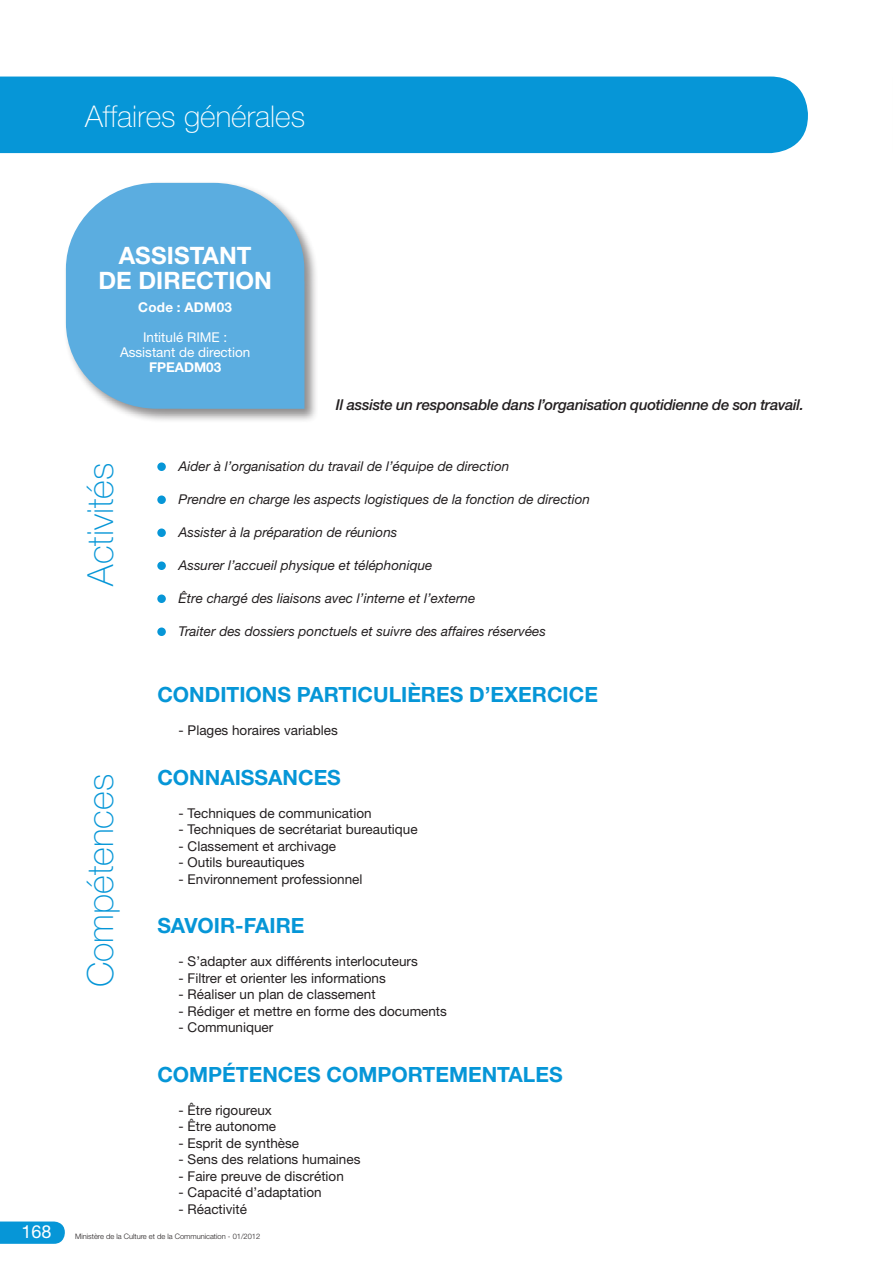
<style>
.page{position:relative;width:893px;height:1263px;background:#fff}
.page>*{position:absolute;margin:0;border:0;box-sizing:border-box;transform-origin:0 0}
.t1{font:100 36px "Helvetica Neue";color:#0696d7}
.t2{font:100 30px "Helvetica Neue";color:#fff}
.t3{font:700 24px/25.5px "Helvetica Neue";color:#fff;text-align:center}
._02-Texte_courant{font:700 21px "Helvetica Neue";color:#0696d7}
.t4{font:18px "Helvetica Neue";color:#fff}
._01_Définition_de_po{font:italic 500 15px "Helvetica Neue";letter-spacing:-.02em;color:#231f20}
._02-Texte_courant-2{font:13.5px "Helvetica Neue";color:#231f20}
._02-Texte_courant-3{font:italic 13.5px "Helvetica Neue";color:#231f20}
.t5{font:13.5px "Helvetica Neue";color:#fff}
.t6{font:700 13.5px "Helvetica Neue";letter-spacing:.005em;color:#fff}
.t7{font:300 7.5px "Helvetica Neue";color:#231f20}
</style>
<div class="page">
<div style="left:0;top:77px;width:808px;height:76px;background:#0696d7"></div>
<div style="left:64px;top:181px;width:255px;height:242px;background:#231f20;opacity:.5"></div>
<svg style="left:66px;top:183px;width:238px;height:226px;background:#69b3e2"></svg>
<svg style="left:0;top:1221px;width:65px;height:23px"></svg>
<div style="left:157px;top:462px;width:9px;height:9px;background:#0696d7;border-radius:50%"></div>
<div style="left:157px;top:495px;width:9px;height:9px;background:#0696d7;border-radius:50%"></div>
<div style="left:157px;top:528px;width:9px;height:9px;background:#0696d7;border-radius:50%"></div>
<div style="left:157px;top:561px;width:9px;height:9px;background:#0696d7;border-radius:50%"></div>
<div style="left:157px;top:594px;width:9px;height:9px;background:#0696d7;border-radius:50%"></div>
<div style="left:157px;top:627px;width:9px;height:9px;background:#0696d7;border-radius:50%"></div>
<h2 class="t2" style="left:85px;top:99px;width:222px">Affaires générales</h2>
<p class="t3" style="left:98px;top:242px;width:175px">ASSISTANT<br>DE DIRECTION</p>
<p class="t6" style="left:138px;top:298px;width:95px">Code : ADM03</p>
<p class="t5" style="left:143px;top:329px;width:86px">Intitulé RIME :</p>
<p class="t5" style="left:120px;top:344px;width:132px">Assistant de direction</p>
<p class="t6" style="left:149px;top:358px;width:74px">FPEADM03</p>
<p class="_01_Définition_de_po" style="left:336px;top:396px;width:470px">Il assiste un responsable dans l’organisation quotidienne de son travail.</p>
<p class="t1" style="left:80px;top:586px;width:124px;rotate:-90deg">Activités</p>
<p class="_02-Texte_courant-3" style="left:179px;top:458px;width:332px">Aider à l’organisation du travail de l’équipe de direction</p>
<p class="_02-Texte_courant-3" style="left:179px;top:491px;width:413px">Prendre en charge les aspects logistiques de la fonction de direction</p>
<p class="_02-Texte_courant-3" style="left:179px;top:524px;width:220px">Assister à la préparation de réunions</p>
<p class="_02-Texte_courant-3" style="left:179px;top:557px;width:255px">Assurer l’accueil physique et téléphonique</p>
<p class="_02-Texte_courant-3" style="left:179px;top:590px;width:298px">Être chargé des liaisons avec l’interne et l’externe</p>
<p class="_02-Texte_courant-3" style="left:179px;top:623px;width:369px">Traiter des dossiers ponctuels et suivre des affaires réservées</p>
<p class="t1" style="left:80px;top:987px;width:215px;rotate:-90deg">Compétences</p>
<p class="_02-Texte_courant" style="left:157px;top:681px;width:442px">CONDITIONS PARTICULIÈRES D’EXERCICE</p>
<p class="_02-Texte_courant-2" style="left:179px;top:722px;width:161px">- Plages horaires variables</p>
<p class="_02-Texte_courant" style="left:157px;top:764px;width:185px">CONNAISSANCES</p>
<p class="_02-Texte_courant-2" style="left:179px;top:805px;width:195px">- Techniques de communication</p>
<p class="_02-Texte_courant-2" style="left:179px;top:821px;width:241px">- Techniques de secrétariat bureautique</p>
<p class="_02-Texte_courant-2" style="left:179px;top:838px;width:159px">- Classement et archivage</p>
<p class="_02-Texte_courant-2" style="left:179px;top:854px;width:128px">- Outils bureautiques</p>
<p class="_02-Texte_courant-2" style="left:179px;top:871px;width:185px">- Environnement professionnel</p>
<p class="_02-Texte_courant" style="left:157px;top:912px;width:149px">SAVOIR-FAIRE</p>
<p class="_02-Texte_courant-2" style="left:179px;top:953px;width:241px">- S’adapter aux différents interlocuteurs</p>
<p class="_02-Texte_courant-2" style="left:179px;top:970px;width:209px">- Filtrer et orienter les informations</p>
<p class="_02-Texte_courant-2" style="left:179px;top:986px;width:199px">- Réaliser un plan de classement</p>
<p class="_02-Texte_courant-2" style="left:179px;top:1003px;width:270px">- Rédiger et mettre en forme des documents</p>
<p class="_02-Texte_courant-2" style="left:179px;top:1019px;width:96px">- Communiquer</p>
<p class="_02-Texte_courant" style="left:157px;top:1061px;width:407px">COMPÉTENCES COMPORTEMENTALES</p>
<p class="_02-Texte_courant-2" style="left:179px;top:1102px;width:95px">- Être rigoureux</p>
<p class="_02-Texte_courant-2" style="left:179px;top:1118px;width:99px">- Être autonome</p>
<p class="_02-Texte_courant-2" style="left:179px;top:1135px;width:122px">- Esprit de synthèse</p>
<p class="_02-Texte_courant-2" style="left:179px;top:1151px;width:183px">- Sens des relations humaines</p>
<p class="_02-Texte_courant-2" style="left:179px;top:1168px;width:167px">- Faire preuve de discrétion</p>
<p class="_02-Texte_courant-2" style="left:179px;top:1184px;width:145px">- Capacité d’adaptation</p>
<p class="_02-Texte_courant-2" style="left:179px;top:1201px;width:70px">- Réactivité</p>
<h3 class="t4" style="left:21px;top:1221px;width:32px">168</h3>
<p class="t7" style="left:75px;top:1231px;width:187px">Ministère de la Culture et de la Communication - 01/2012</p>
</div>
